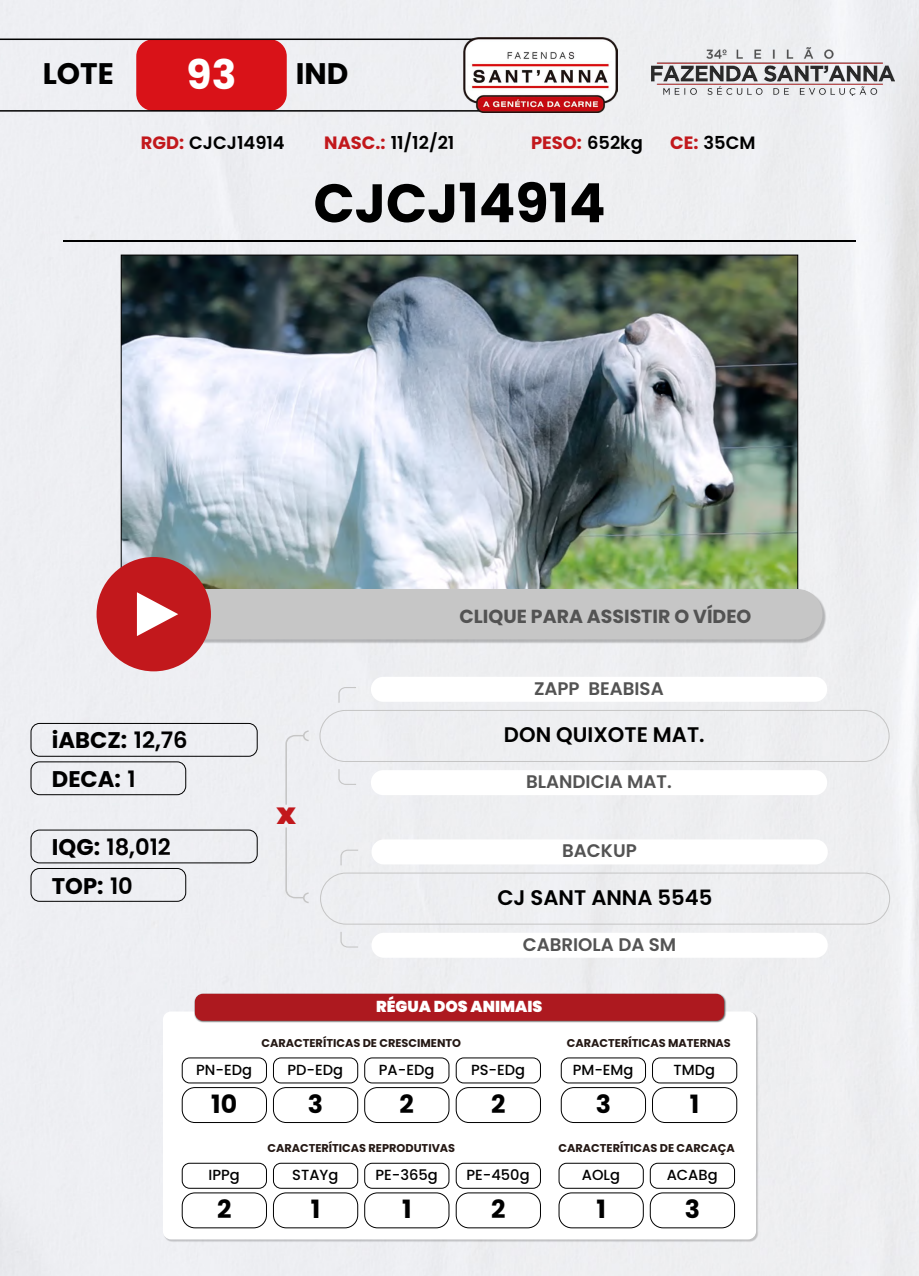
<style>
.page{position:relative;width:919px;height:1276px;background:#fff}
.page>*{position:absolute;margin:0;border:0;box-sizing:border-box;transform-origin:0 0}
.t1{font:700 54.06px "Poppins";color:#000}
.t2{font:700 40.8px "Poppins";color:#fff}
.t3{font:700 29.7px "Poppins";color:#000}
.t4{font:900 29.34px "Poppins";color:#c2181c}
.t5{font:700 25.2px "Poppins";color:#000}
.t6{font:700 22.65px/38.4px "Poppins";color:#000}
.t7{font:600 21.09px "Poppins";color:#000}
.t8{font:700 18.9px "Poppins";color:#535353}
.t9{font:600 18.21px "Poppins";color:#535353}
.t10{font:600 17.85px "Poppins";color:#000}
.t11{font:700 17.85px "Poppins";color:#c2181c}
.t12{font:900 15.81px "Poppins";color:#fff}
.t13{font:500 14.64px "Poppins";color:#000}
.t14{font:700 11.31px "Poppins";color:#241814}
.s1{font-weight:700;color:#c2181c}
.s2{font-weight:600;color:#000}
.s3{font-weight:600}
</style>
<div class="page">
<div style="left:0;top:0;width:918px;height:1276px;background:#eeeff2"></div>
<img style="left:651px;top:47px;width:243px;height:49px">
<img style="left:123px;top:257px;width:672px;height:332px">
<svg style="left:0;top:39px;width:463px;height:73px"></svg>
<div style="left:31px;top:723px;width:226px;height:33px;border:1px solid #000;border-radius:9px"></div>
<div style="left:31px;top:761px;width:155px;height:34px;border:1px solid #000;border-radius:9px"></div>
<div style="left:31px;top:829px;width:226px;height:34px;border:1px solid #000;border-radius:9px"></div>
<div style="left:31px;top:868px;width:155px;height:33px;border:1px solid #000;border-radius:9px"></div>
<img style="left:463px;top:38px;width:154px;height:74px">
<div style="left:319px;top:710px;width:570px;height:52px;border:1px solid #c5c5c5;border-radius:26px"></div>
<div style="left:371px;top:770px;width:456px;height:25px;background:#fff;border-radius:12px"></div>
<div style="left:371px;top:677px;width:456px;height:25px;background:#fff;border-radius:12px"></div>
<div style="left:320px;top:872px;width:570px;height:52px;border:1px solid #c5c5c5;border-radius:26px"></div>
<div style="left:371px;top:932px;width:456px;height:25px;background:#fff;border-radius:12px"></div>
<div style="left:371px;top:839px;width:456px;height:25px;background:#fff;border-radius:12px"></div>
<svg style="left:285px;top:730px;width:23px;height:173px"></svg>
<svg style="left:340px;top:849px;width:18px;height:16px"></svg>
<svg style="left:340px;top:932px;width:18px;height:15px"></svg>
<svg style="left:338px;top:687px;width:18px;height:16px"></svg>
<svg style="left:338px;top:769px;width:18px;height:16px"></svg>
<div style="left:155px;top:590px;width:671px;height:53px;background:#000;opacity:.25"></div>
<div style="left:96px;top:557px;width:115px;height:114px;background:#c2181c;border-radius:50%"></div>
<svg style="left:137px;top:589px;width:685px;height:50px"></svg>
<div style="left:163px;top:1011px;width:593px;height:228px;background:#fff;border-radius:8px"></div>
<div style="left:194px;top:993px;width:532px;height:30px;background:#000;opacity:.64"></div>
<div style="left:195px;top:993px;width:529px;height:27px;background:#ad191f;border-radius:8px"></div>
<div style="left:182px;top:1057px;width:85px;height:26px;border:1px solid #000;border-radius:8px"></div>
<div style="left:182px;top:1087px;width:85px;height:35px;border:1px solid #000;border-radius:13px"></div>
<div style="left:273px;top:1057px;width:85px;height:26px;border:1px solid #000;border-radius:8px"></div>
<div style="left:273px;top:1087px;width:85px;height:35px;border:1px solid #000;border-radius:13px"></div>
<div style="left:364px;top:1057px;width:85px;height:26px;border:1px solid #000;border-radius:8px"></div>
<div style="left:455px;top:1057px;width:86px;height:26px;border:1px solid #000;border-radius:8px"></div>
<div style="left:364px;top:1087px;width:85px;height:35px;border:1px solid #000;border-radius:13px"></div>
<div style="left:456px;top:1087px;width:84px;height:35px;border:1px solid #000;border-radius:13px"></div>
<div style="left:560px;top:1057px;width:86px;height:26px;border:1px solid #000;border-radius:8px"></div>
<div style="left:558px;top:1162px;width:85px;height:26px;border:1px solid #000;border-radius:8px"></div>
<div style="left:561px;top:1087px;width:84px;height:35px;border:1px solid #000;border-radius:13px"></div>
<div style="left:559px;top:1192px;width:84px;height:36px;border:1px solid #000;border-radius:13px"></div>
<div style="left:652px;top:1057px;width:85px;height:26px;border:1px solid #000;border-radius:8px"></div>
<div style="left:649px;top:1162px;width:86px;height:26px;border:1px solid #000;border-radius:8px"></div>
<div style="left:652px;top:1087px;width:85px;height:35px;border:1px solid #000;border-radius:13px"></div>
<div style="left:650px;top:1192px;width:84px;height:36px;border:1px solid #000;border-radius:13px"></div>
<div style="left:182px;top:1162px;width:85px;height:26px;border:1px solid #000;border-radius:8px"></div>
<div style="left:182px;top:1192px;width:85px;height:36px;border:1px solid #000;border-radius:13px"></div>
<div style="left:273px;top:1162px;width:85px;height:26px;border:1px solid #000;border-radius:8px"></div>
<div style="left:273px;top:1192px;width:85px;height:36px;border:1px solid #000;border-radius:13px"></div>
<div style="left:364px;top:1162px;width:85px;height:26px;border:1px solid #000;border-radius:8px"></div>
<div style="left:455px;top:1162px;width:86px;height:26px;border:1px solid #000;border-radius:8px"></div>
<div style="left:364px;top:1192px;width:85px;height:36px;border:1px solid #000;border-radius:13px"></div>
<div style="left:456px;top:1192px;width:84px;height:36px;border:1px solid #000;border-radius:13px"></div>
<hr style="left:63px;top:240px;width:792px;height:1px;background:#000">
<h3 class="t3" style="left:43px;top:56px;width:73px">LOTE</h3>
<h2 class="t2" style="left:186px;top:51px;width:51px">93</h2>
<h3 class="t3" style="left:296px;top:56px;width:54px">IND</h3>
<h3 class="t10" style="left:141px;top:132px;width:145px"><span class="s1">RGD:</span> CJCJ14914</h3>
<h3 class="t10" style="left:324px;top:132px;width:132px"><span class="s1">NASC.:</span> 11/12/21</h3>
<h3 class="t11" style="left:531px;top:132px;width:113px">PESO: <span class="s2">652kg</span></h3>
<h3 class="t10" style="left:670px;top:132px;width:87px"><span class="s1">CE:</span> 35CM</h3>
<h1 class="t1" style="left:313px;top:172px;width:293px">CJCJ14914</h1>
<h3 class="t8" style="left:459px;top:605px;width:293px">CLIQUE PARA ASSISTIR O VÍDEO</h3>
<h3 class="t6" style="left:52px;top:721px;width:137px">iABCZ: <span class="s3">12,76<br></span>DECA: <span class="s3">1</span></h3>
<h3 class="t6" style="left:52px;top:828px;width:121px">IQG: <span class="s3">18,012<br></span>TOP: <span class="s3">10</span></h3>
<h3 class="t4" style="left:276px;top:797px;width:21px">x</h3>
<h3 class="t9" style="left:534px;top:678px;width:131px">ZAPP BEABISA</h3>
<h3 class="t7" style="left:504px;top:722px;width:202px">DON QUIXOTE MAT.</h3>
<h3 class="t9" style="left:526px;top:771px;width:147px">BLANDICIA MAT.</h3>
<h3 class="t9" style="left:562px;top:840px;width:76px">BACKUP</h3>
<h3 class="t7" style="left:497px;top:885px;width:216px">CJ SANT ANNA 5545</h3>
<h3 class="t9" style="left:522px;top:933px;width:155px">CABRIOLA DA SM</h3>
<p class="t13" style="left:196px;top:1061px;width:57px">PN-EDg</p>
<h3 class="t5" style="left:211px;top:1089px;width:27px">10</h3>
<h3 class="t12" style="left:376px;top:997px;width:168px">RÉGUA DOS ANIMAIS</h3>
<p class="t14" style="left:261px;top:1036px;width:201px">CARACTERÍTICAS DE CRESCIMENTO</p>
<p class="t14" style="left:567px;top:1036px;width:165px">CARACTERÍTICAS MATERNAS</p>
<p class="t13" style="left:287px;top:1061px;width:57px">PD-EDg</p>
<h3 class="t5" style="left:308px;top:1089px;width:17px">3</h3>
<p class="t13" style="left:379px;top:1061px;width:57px">PA-EDg</p>
<p class="t13" style="left:471px;top:1061px;width:56px">PS-EDg</p>
<h3 class="t5" style="left:399px;top:1089px;width:16px">2</h3>
<h3 class="t5" style="left:491px;top:1089px;width:16px">2</h3>
<p class="t13" style="left:572px;top:1061px;width:62px">PM-EMg</p>
<h3 class="t5" style="left:595px;top:1089px;width:17px">3</h3>
<p class="t13" style="left:673px;top:1061px;width:43px">TMDg</p>
<h3 class="t5" style="left:689px;top:1089px;width:11px">1</h3>
<p class="t13" style="left:208px;top:1166px;width:33px">IPPg</p>
<h3 class="t5" style="left:217px;top:1194px;width:16px">2</h3>
<p class="t14" style="left:267px;top:1141px;width:189px">CARACTERÍTICAS REPRODUTIVAS</p>
<p class="t13" style="left:292px;top:1166px;width:48px">STAYg</p>
<h3 class="t5" style="left:311px;top:1194px;width:11px">1</h3>
<p class="t13" style="left:375px;top:1166px;width:64px">PE-365g</p>
<p class="t13" style="left:466px;top:1166px;width:65px">PE-450g</p>
<h3 class="t5" style="left:402px;top:1194px;width:11px">1</h3>
<h3 class="t5" style="left:491px;top:1194px;width:16px">2</h3>
<p class="t14" style="left:558px;top:1141px;width:178px">CARACTERÍTICAS DE CARCAÇA</p>
<p class="t13" style="left:581px;top:1166px;width:40px">AOLg</p>
<h3 class="t5" style="left:596px;top:1194px;width:11px">1</h3>
<p class="t13" style="left:666px;top:1166px;width:52px">ACABg</p>
<h3 class="t5" style="left:684px;top:1194px;width:17px">3</h3>
</div>
